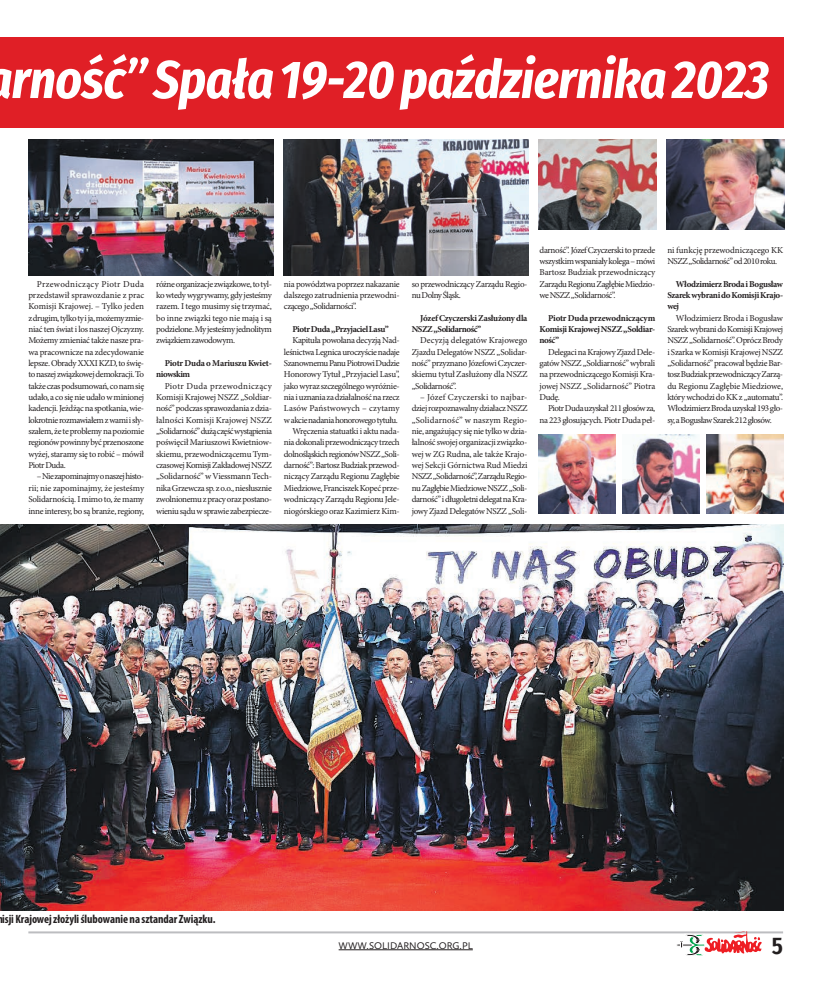
<style>
.page{position:relative;width:820px;height:993px;background:#fff}
.page>*{position:absolute;margin:0;border:0;box-sizing:border-box;transform-origin:0 0}
.t1{font:italic 700 53.2px "Fira Sans Condensed";letter-spacing:-.01em;color:#fff}
.t2{font:600 24px "Fira Sans Condensed";color:#231f20}
.t3{font:700 condensed 12px "Myriad Pro";letter-spacing:-.005em;color:#231f20}
.t4{font:10px "Calluna Sans";color:#231f20}
.t5{font:9px/11.3px "Minion Pro";letter-spacing:-.04em;color:#231f20;text-align:justify}
.t6{font:700 9px/11.3px "Minion Pro";letter-spacing:-.035em;color:#231f20}
.t7{font:9px/11.3px "Minion Pro";letter-spacing:-.02em;color:#231f20}
</style>
<div class="page">
<hr style="left:28px;top:931px;width:754px;height:2px;background:#bcbdc0">
<hr style="left:338px;top:949px;width:134px;height:1px;background:#231f20">
<svg style="left:676px;top:931px;width:85px;height:24px"></svg>
<div style="left:0;top:37px;width:782px;height:91px;background:#e01f26"></div>
<img style="left:0;top:524px;width:782px;height:386px">
<img style="left:28px;top:139px;width:245px;height:136px">
<img style="left:284px;top:139px;width:244px;height:136px">
<img style="left:538px;top:139px;width:117px;height:91px">
<img style="left:666px;top:139px;width:117px;height:91px">
<img style="left:538px;top:434px;width:77px;height:79px">
<img style="left:622px;top:434px;width:77px;height:79px">
<img style="left:706px;top:434px;width:76px;height:79px">
<h1 class="t1" style="left:12px;top:42px;width:758px">rność” Spała 19-20 października 2023</h1>
<p class="t5" style="left:28px;top:278px;width:117px;text-indent:9px">Przewodniczący Piotr Duda przedstawił sprawozdanie z prac Komisji Krajowej. – Tylko jeden z drugim, tylko ty i ja, możemy zmie&shy;niać ten świat i los naszej Ojczyzny.<br>Możemy zmieniać także nasze pra&shy;wa pracownicze na zdecydowanie lepsze. Obrady XXXI KZD, to świę&shy;to naszej związkowej demokracji. To także czas podsumowań, co nam się udało, a co się nie udało w minionej kadencji. Jeżdżąc na spotkania, wie&shy;lokrotnie rozmawiałem z wami i sły&shy;szałem, że te problemy na poziomie regionów powinny być przenoszone wyżej, staramy się to robić – mówił Piotr Duda.</p>
<p class="t5" style="left:28px;top:471px;width:117px;text-indent:9px">– Nie zapominajmy o naszej histo&shy;rii; nie zapominajmy, że jesteśmy Solidarnością. I mimo to, że mamy inne interesy, bo są branże, regiony,</p>
<p class="t5" style="left:156px;top:278px;width:117px">różne organizacje związkowe, to tyl&shy;ko wtedy wygrywamy, gdy jesteśmy razem. I tego musimy się trzymać, bo inne związki tego nie mają i są podzielone. My jesteśmy jednolitym związkiem zawodowym.</p>
<p class="t6" style="left:156px;top:357px;width:117px;text-indent:9px">Piotr Duda o Mariuszu Kwiet&shy;niowskim</p>
<p class="t5" style="left:156px;top:380px;width:117px;text-indent:9px">Piotr Duda przewodniczący Komisji Krajowej NSZZ „Soldiar&shy;ność” podczas sprawozdania z dzia&shy;łalności Komisji Krajowej NSZZ „Solidarność” dużą część wystąpienia poświęcił Mariuszowi Kwietniow&shy;skiemu, przewodniczącemu Tym&shy;czasowej Komisji Zakładowej NSZZ „Solidarność” w Viessmann Tech&shy;nika Grzewcza sp. z o.o., niesłusznie zwolnionemu z pracy oraz postano&shy;wieniu sądu w sprawie zabezpiecze-</p>
<p class="t5" style="left:284px;top:278px;width:117px">nia powództwa poprzez nakazanie dalszego zatrudnienia przewodni&shy;czącego „Solidarności”.</p>
<p class="t6" style="left:292px;top:323px;width:98px">Piotr Duda „Przyjaciel Lasu”</p>
<p class="t5" style="left:284px;top:335px;width:117px;text-indent:9px">Kapituła powołana decyzją Nad&shy;leśnictwa Legnica uroczyście nadaje Szanownemu Panu Piotrowi Dudzie Honorowy Tytuł „Przyjaciel Lasu”, jako wyraz szczególnego wyróżnie&shy;nia i uznania za działalność na rzecz Lasów Państwowych – czytamy w akcie nadania honorowego tytułu.</p>
<p class="t5" style="left:284px;top:425px;width:117px;text-indent:9px">Wręczenia statuatki i aktu nada&shy;nia dokonali przewodniczący trzech dolnośląskich regionów NSZZ „Soli&shy;darność”: Bartosz Budziak przewod&shy;niczący Zarządu Regionu Zagłębie Miedziowe, Franciszek Kopeć prze&shy;wodniczący Zarządu Regionu Jele&shy;niogórskiego oraz Kazimierz Kim-</p>
<p class="t5" style="left:411px;top:278px;width:117px">so przewodniczący Zarządu Regio&shy;nu Dolny Śląsk.</p>
<p class="t6" style="left:411px;top:312px;width:117px;text-indent:9px">Józef Czyczerski Zasłużony dla<br>NSZZ „Solidarność”</p>
<p class="t5" style="left:411px;top:335px;width:117px;text-indent:9px">Decyzją delegatów Krajowego Zjazdu Delegatów NSZZ „Solidar&shy;ność” przyznano Józefowi Czyczer&shy;skiemu tytuł Zasłużony dla NSZZ „Solidarność”.</p>
<p class="t5" style="left:411px;top:391px;width:117px;text-indent:9px">– Józef Czyczerski to najbar&shy;dziej rozpoznawalny działacz NSZZ „Solidarność” w naszym Regio&shy;nie, angażujący się nie tylko w dzia&shy;łalność swojej organizacji związko&shy;wej w ZG Rudna, ale także Krajo&shy;wej Sekcji Górnictwa Rud Miedzi NSZZ „Solidarność”, Zarządu Regio&shy;nu Zagłębie Miedziowe NSZZ „Soli&shy;darność” i długoletni delegat na Kra&shy;jowy Zjazd Delegatów NSZZ „Soli-</p>
<p class="t5" style="left:539px;top:244px;width:117px">darność”. Józef Czyczerski to przede wszystkim wspaniały kolega – mówi Bartosz Budziak przewodniczący Zarządu Regionu Zagłębie Miedzio&shy;we NSZZ „Solidarność”.</p>
<p class="t6" style="left:539px;top:312px;width:117px;text-align:justify;text-indent:9px">Piotr Duda przewodniczącym Komisji Krajowej NSZZ „Soldiar&shy;ność”</p>
<p class="t5" style="left:539px;top:346px;width:117px;text-indent:9px">Delegaci na Krajowy Zjazd Dele&shy;gatów NSZZ „Soldiarność” wybrali na przewodniczącego Komisji Kra&shy;jowej NSZZ „Solidarność” Piotra Dudę.</p>
<p class="t5" style="left:539px;top:403px;width:117px;text-align:right">Piotr Duda uzyskał 211 głosów za, na 223 głosujących. Piotr Duda peł-</p>
<p class="t7" style="left:667px;top:244px;width:117px">ni funkcję przewodniczącego KK<br>NSZZ „Solidarność” od 2010 roku.</p>
<p class="t6" style="left:667px;top:278px;width:117px;text-align:justify;text-indent:9px">Włodzimierz Broda i Bogusław Szarek wybrani do Komisji Krajo&shy;wej</p>
<p class="t5" style="left:667px;top:312px;width:117px;text-indent:9px">Włodzimierz Broda i Bogusław Szarek wybrani do Komisji Krajowej NSZZ „Solidarność”. Oprócz Brody i Szarka w Komisji Krajowej NSZZ „Solidarność” pracował będzie Bar&shy;tosz Budziak przewodniczący Zarzą&shy;du Regionu Zagłębie Miedziowe, który wchodzi do KK z „automatu”.<br>Włodzimierz Broda uzyskał 193 gło&shy;sy, a Bogusław Szarek 212 głosów.</p>
<h3 class="t3" style="left:2px;top:910px;width:215px">isji Krajowej złożyli ślubowanie na sztandar Związku.</h3>
<p class="t4" style="left:338px;top:939px;width:136px">WWW.SOLIDARNOSC.ORG.PL</p>
<h2 class="t2" style="left:771px;top:923px;width:13px">5</h2>
</div>
